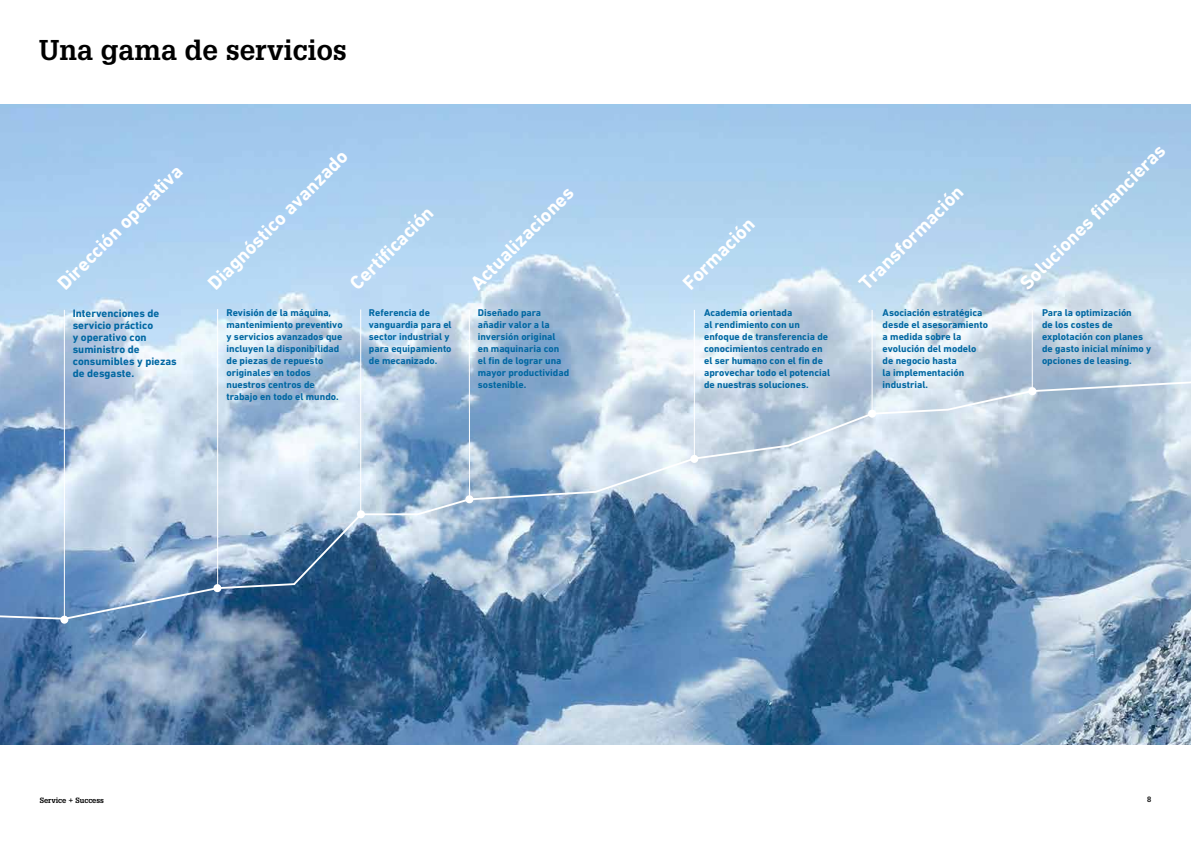
<style>
.page{position:relative;width:1191px;height:842px;background:#fff}
.page>*{position:absolute;margin:0;border:0;box-sizing:border-box;transform-origin:0 0}
.t1{font:700 28px "Glypha LT Pro";color:#000}
.t2{font:700 19.6px "DIN Next W1 G";color:#fff}
.t3{font:700 11px/12px "DIN Next W1 G";color:#0067a2}
.t4{font:700 10px/12px "DIN Next W1 G";color:#0067a2}
.t5{font:700 7.5px "Glypha";color:#000}
</style>
<div class="page">
<img style="left:0;top:105px;width:1191px;height:640px">
<div style="left:60px;top:616px;width:8px;height:8px;background:#fff;border-radius:50%"></div>
<svg style="left:0;top:380px;width:1191px;height:241px"></svg>
<hr style="left:64px;top:310px;width:1px;height:310px;background:#fff">
<hr style="left:360px;top:309px;width:1px;height:205px;background:#fff">
<hr style="left:217px;top:309px;width:1px;height:279px;background:#fff">
<hr style="left:469px;top:310px;width:1px;height:188px;background:#fff">
<hr style="left:694px;top:310px;width:1px;height:149px;background:#fff">
<hr style="left:872px;top:310px;width:1px;height:104px;background:#fff">
<hr style="left:1032px;top:310px;width:1px;height:83px;background:#fff">
<svg style="left:1007px;top:265px;width:52px;height:35px"></svg>
<h1 class="t1" style="left:39px;top:33px;width:309px">Una gama de servicios</h1>
<h2 class="t2" style="left:53px;top:278px;width:169px;rotate:-45deg">Dirección operativa</h2>
<h2 class="t2" style="left:203px;top:278px;width:190px;rotate:-45deg">Diagnóstico avanzado</h2>
<h2 class="t2" style="left:345px;top:278px;width:110px;rotate:-45deg">Certifi cación</h2>
<h2 class="t2" style="left:465px;top:278px;width:138px;rotate:-45deg">Actualizaciones</h2>
<h2 class="t2" style="left:678px;top:278px;width:94px;rotate:-45deg">Formación</h2>
<h2 class="t2" style="left:854px;top:278px;width:140px;rotate:-45deg">Transformación</h2>
<h2 class="t2" style="left:1015px;top:278px;width:198px;rotate:-45deg">Soluciones fi nancieras</h2>
<p class="t4" style="left:226px;top:307px;width:118px">Revisión de la máquina, mantenimiento preventivo y servicios avanzados que incluyen la disponibilidad de piezas de repuesto originales en todos nuestros centros de trabajo en todo el mundo.</p>
<p class="t4" style="left:478px;top:307px;width:93px">Diseñado para añadir valor a la inversión original<br>en maquinaria con el fin de lograr una mayor productividad sostenible.</p>
<p class="t4" style="left:369px;top:307px;width:84px">Referencia de vanguardia para el sector industrial y para equipamiento de mecanizado.</p>
<p class="t4" style="left:882px;top:307px;width:107px">Asociación estratégica desde el asesoramiento a medida sobre la evolución del modelo de negocio hasta<br>la implementación industrial.</p>
<p class="t4" style="left:1042px;top:307px;width:111px">Para la optimización<br>de los costes de explotación con planes de gasto inicial mínimo y opciones de leasing.</p>
<p class="t3" style="left:73px;top:307px;width:106px">Intervenciones de servicio práctico<br>y operativo con suministro de consumibles y piezas de desgaste.</p>
<p class="t4" style="left:704px;top:307px;width:127px">Academia orientada<br>al rendimiento con un enfoque de transferencia de conocimientos centrado en el ser humano con el fin de aprovechar todo el potencial de nuestras soluciones.</p>
<p class="t5" style="left:40px;top:795px;width:66px">Service + Success</p>
<p class="t5" style="left:1147px;top:795px;width:6px">8</p>
</div>
